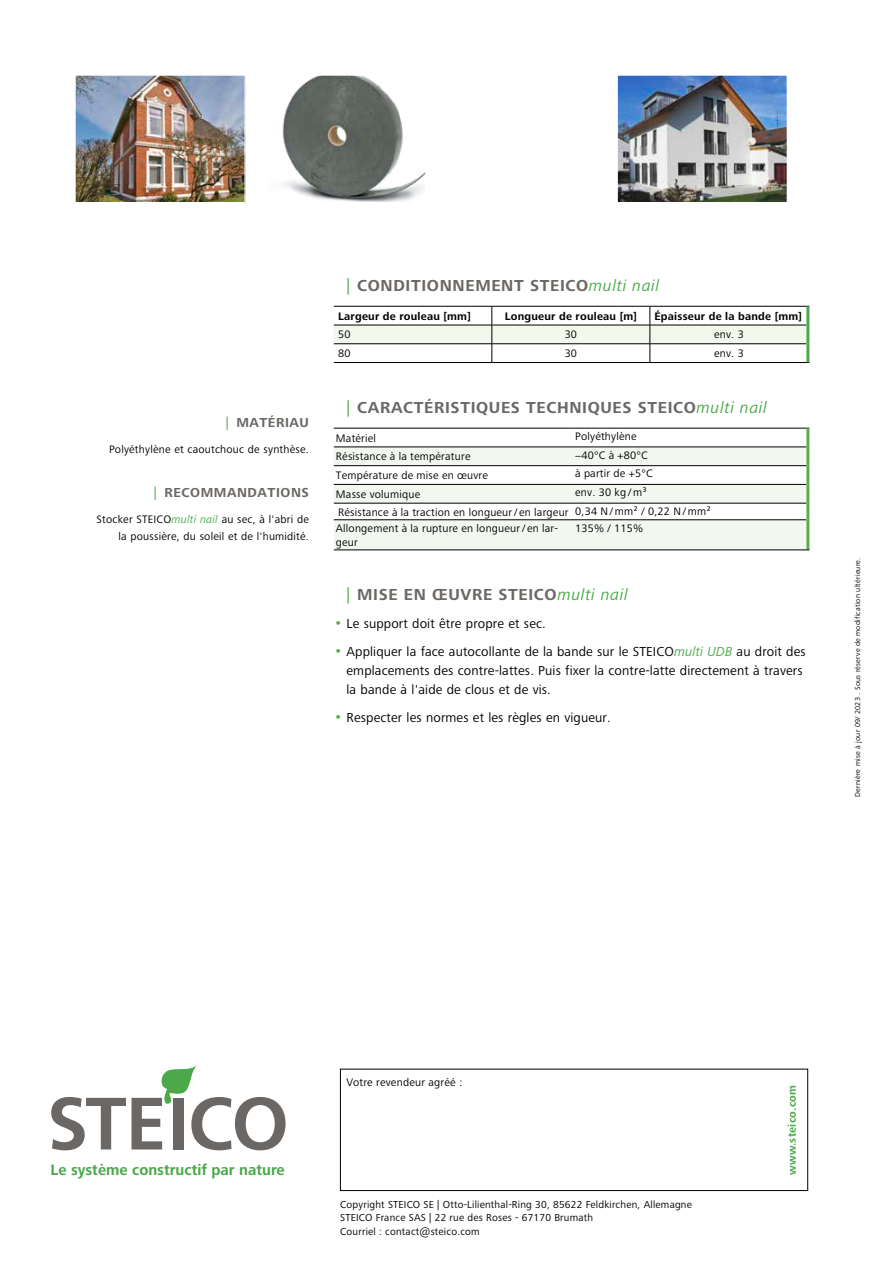
<style>
.page{position:relative;width:893px;height:1263px;background:#fff}
.page>*{position:absolute;margin:0;border:0;box-sizing:border-box;transform-origin:0 0}
.t1{font:700 16.5px "Frutiger Next LTW1 G";letter-spacing:.04em;color:#6a6764}
.t2{font:700 15.6px "Frutiger Next LTW1 G";color:#4ba94a}
.t3{font:13.5px/18.8px "Frutiger Next LTW1 G";letter-spacing:.01em;color:#000}
.t4{font:700 13.5px "Frutiger Next LTW1 G";letter-spacing:.04em;color:#6a6764}
.t5{font:11.25px/19.4px "Frutiger Next LTW1 G";letter-spacing:.02em;color:#000}
.t6{font:700 11.25px "Frutiger Next LTW1 G";letter-spacing:.02em;color:#000}
.t7{font:700 11.25px "Frutiger Next LTW1 G";letter-spacing:.02em;color:#4ba94a}
.t8{font:10.5px/13.5px "Frutiger Next LTW1 G";letter-spacing:.02em;color:#000}
.t9{font:7.5px "Frutiger Next LTW1 G";letter-spacing:.03em;color:#000}
.s1{font-weight:400;color:#4ba94a}
.s2{font-style:italic;color:#4ba94a}
.s3{font-weight:400;font-style:italic;color:#4ba94a}
.s4{font-size:16.5px;color:#5bad47}
</style>
<div class="page">
<img style="left:282px;top:76px;width:142px;height:125px">
<img style="left:76px;top:76px;width:168px;height:125px">
<div style="left:74px;top:74px;width:172px;height:129px;border:1px solid #fff"></div>
<img style="left:619px;top:76px;width:167px;height:125px">
<div style="left:617px;top:74px;width:171px;height:129px;border:1px solid #fff"></div>
<svg style="left:334px;top:306px;width:472px;height:56px"></svg>
<hr style="left:334px;top:362px;width:158px;height:1px;background:#000">
<hr style="left:492px;top:362px;width:158px;height:1px;background:#000">
<hr style="left:650px;top:362px;width:159px;height:1px;background:#000">
<hr style="left:806px;top:306px;width:3px;height:19px;background:#4ba94a">
<hr style="left:806px;top:325px;width:3px;height:19px;background:#4ba94a">
<hr style="left:806px;top:344px;width:3px;height:18px;background:#4ba94a">
<svg style="left:334px;top:448px;width:472px;height:102px;fill:#f2f8ef"></svg>
<hr style="left:571px;top:465px;width:235px;height:1px;background:#000">
<hr style="left:571px;top:484px;width:235px;height:1px;background:#000">
<hr style="left:571px;top:503px;width:235px;height:1px;background:#000">
<hr style="left:334px;top:428px;width:237px;height:1px;background:#000">
<hr style="left:571px;top:428px;width:238px;height:1px;background:#000">
<hr style="left:334px;top:447px;width:237px;height:1px;background:#000">
<hr style="left:571px;top:447px;width:235px;height:1px;background:#000">
<hr style="left:334px;top:465px;width:237px;height:1px;background:#000">
<hr style="left:334px;top:484px;width:237px;height:1px;background:#000">
<hr style="left:334px;top:503px;width:237px;height:1px;background:#000">
<hr style="left:334px;top:519px;width:237px;height:1px;background:#000">
<hr style="left:571px;top:519px;width:235px;height:1px;background:#000">
<hr style="left:334px;top:550px;width:237px;height:1px;background:#000">
<hr style="left:806px;top:428px;width:3px;height:19px;background:#5bad47">
<hr style="left:806px;top:447px;width:3px;height:19px;background:#5bad47">
<hr style="left:806px;top:466px;width:3px;height:18px;background:#5bad47">
<hr style="left:806px;top:484px;width:3px;height:19px;background:#5bad47">
<hr style="left:806px;top:503px;width:3px;height:17px;background:#5bad47">
<hr style="left:806px;top:520px;width:3px;height:30px;background:#5bad47">
<hr style="left:571px;top:550px;width:238px;height:1px;background:#000">
<div style="left:340px;top:1069px;width:468px;height:122px;border:1px solid #000"></div>
<svg style="left:51px;top:1097px;width:75px;height:53px"></svg>
<svg style="left:132px;top:1065px;width:154px;height:85px"></svg>
<p class="t4" style="left:226px;top:415px;width:85px"><span class="s1">|</span> MATÉRIAU</p>
<p class="t5" style="left:109px;top:440px;width:201px">Polyéthylène et caoutchouc de synthèse.</p>
<p class="t4" style="left:154px;top:485px;width:157px"><span class="s1">|</span> RECOMMANDATIONS</p>
<p class="t5" style="left:97px;top:512px;width:214px;line-height:16.5px;text-align:right">Stocker STEICO<span class="s2">multi nail</span> au sec, à l'abri de la poussière, du soleil et de l'humidité.</p>
<h1 class="t1" style="left:347px;top:276px;width:314px"><span class="s1">|</span> CONDITIONNEMENT STEICO<span class="s3">multi nail</span></h1>
<p class="t6" style="left:338px;top:309px;width:134px">Largeur de rouleau [mm]</p>
<p class="t6" style="left:505px;top:309px;width:134px">Longueur de rouleau [m]</p>
<p class="t6" style="left:654px;top:309px;width:149px">Épaisseur de la bande [mm]</p>
<p class="t5" style="left:338px;top:325px;width:14px">50</p>
<p class="t5" style="left:565px;top:325px;width:14px">30</p>
<p class="t5" style="left:714px;top:325px;width:31px">env. 3</p>
<p class="t5" style="left:338px;top:344px;width:14px">80</p>
<p class="t5" style="left:565px;top:344px;width:14px">30</p>
<p class="t5" style="left:714px;top:344px;width:31px">env. 3</p>
<h1 class="t1" style="left:347px;top:398px;width:422px"><span class="s1">|</span> CARACTÉRISTIQUES TECHNIQUES STEICO<span class="s3">multi nail</span></h1>
<p class="t5" style="left:336px;top:428px;width:42px">Matériel</p>
<p class="t5" style="left:575px;top:427px;width:63px">Polyéthylène</p>
<p class="t5" style="left:336px;top:447px;width:136px">Résistance à la température</p>
<p class="t5" style="left:575px;top:446px;width:74px">−40°C à +80°C</p>
<p class="t5" style="left:336px;top:466px;width:154px">Température de mise en œuvre</p>
<p class="t5" style="left:575px;top:464px;width:79px">à partir de +5°C</p>
<p class="t5" style="left:336px;top:485px;width:86px">Masse volumique</p>
<p class="t5" style="left:338px;top:483px;width:374px;text-indent:237px">env. 30 kg / m³<br>Résistance à la traction en longueur / en largeur 0,34 N/ mm² / 0,22 N/ mm²</p>
<p class="t5" style="left:336px;top:522px;width:224px;line-height:13.5px">Allongement à la rupture en longueur / en lar&shy;geur</p>
<p class="t5" style="left:575px;top:518px;width:70px">135% / 115%</p>
<h1 class="t1" style="left:347px;top:585px;width:283px"><span class="s1">|</span> MISE EN ŒUVRE STEICO<span class="s3">multi nail</span></h1>
<p class="t3" style="left:334px;top:615px;width:214px"><span class="s4">•</span> Le support doit être propre et sec.</p>
<p class="t3" style="left:347px;top:643px;width:461px;text-indent:-13px"><span class="s4">•</span> Appliquer la face autocollante de la bande sur le STEICO<span class="s2">multi UDB</span> au droit des emplacements des contre-lattes. Puis fixer la contre-latte directement à travers la bande à l'aide de clous et de vis.</p>
<p class="t3" style="left:334px;top:708px;width:278px"><span class="s4">•</span> Respecter les normes et les règles en vigueur.</p>
<p class="t9" style="left:853px;top:797px;width:241px;rotate:-90deg">Dernière mise à jour 09/ 2023 . Sous réserve de modification ultérieure.</p>
<h2 class="t2" style="left:50px;top:1161px;width:236px">Le système constructif par nature</h2>
<p class="t5" style="left:347px;top:1073px;width:117px">Votre revendeur agréé :</p>
<p class="t8" style="left:340px;top:1198px;width:353px">Copyright STEICO SE | Otto-Lilienthal-Ring 30, 85622 Feldkirchen, Allemagne<br>STEICO France SAS | 22 rue des Roses - 67170 Brumath<br>Courriel : contact@steico.com</p>
<p class="t7" style="left:786px;top:1175px;width:91px;rotate:-90deg">www.steico.com</p>
</div>
